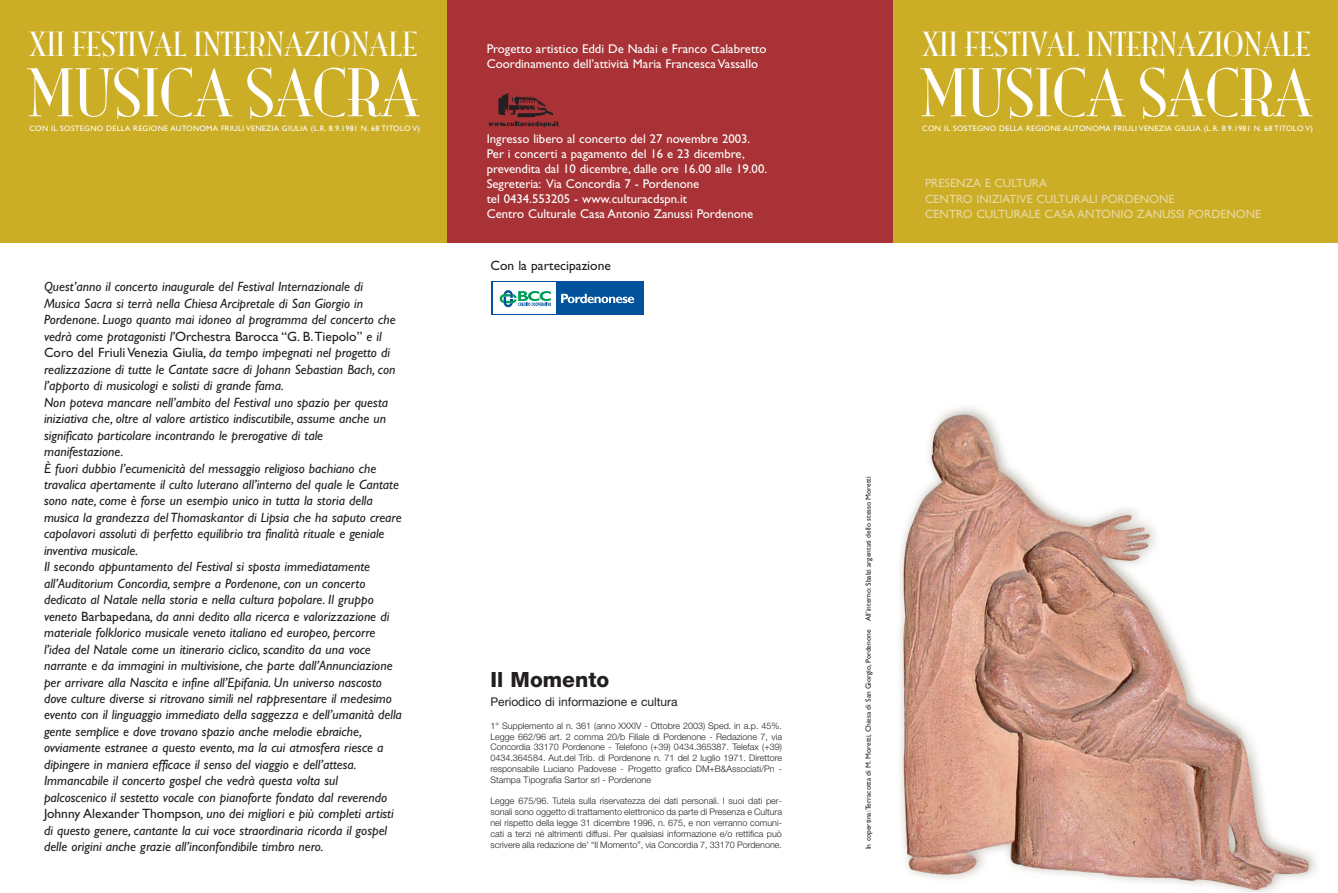
<style>
.page{position:relative;width:1338px;height:893px;background:#fff}
.page>*{position:absolute;margin:0;border:0;box-sizing:border-box;transform-origin:0 0}
.t1{font:60.75px "Mona Lisa Solid";color:#fff}
.t2{font:30.75px "Mona Lisa Solid";color:#fff}
.t3{font:800 21px "Helvetica Neue";color:#231f20}
.t4{font:italic 13.5px/16.5px "Gill Sans";color:#231f20}
.t5{font:13.5px "Gill Sans";color:#231f20}
.t6{font:12.75px/15px "Gill Sans";color:#fff}
.t7{font:12px/15.8px "Gill Sans";color:#ead8a3}
.t8{font:12px "Helvetica Neue";color:#231f20}
.t9{font:300 9px/10.8px "Helvetica Neue";color:#231f20;text-align:justify}
.t10{font:7.95px "Gill Sans";letter-spacing:.03em;color:#fff}
.t11{font:7.5px "Gill Sans";color:#231f20}
.s1{font-style:normal}
</style>
<div class="page">
<img style="left:900px;top:407px;width:417px;height:484px">
<div style="left:893px;top:0;width:445px;height:242px;background:#cbad26"></div>
<div style="left:446px;top:0;width:447px;height:242px;background:#a83235"></div>
<div style="left:491px;top:281px;width:153px;height:34px;background:#01519b"></div>
<div style="left:493px;top:282px;width:62px;height:32px;background:#fff"></div>
<svg style="left:561px;top:294px;width:73px;height:9px"></svg>
<svg style="left:500px;top:290px;width:51px;height:17px"></svg>
<div style="left:0;top:0;width:446px;height:242px;background:#cbad26"></div>
<img style="left:498px;top:93px;width:55px;height:25px">
<svg style="left:489px;top:121px;width:70px;height:6px"></svg>
<h2 class="t2" style="left:29px;top:32px;width:389px">XII FESTIVAL INTERNAZIONALE</h2>
<h1 class="t1" style="left:27px;top:69px;width:393px">MUSICA SACRA</h1>
<p class="t10" style="left:29px;top:125px;width:392px">CON IL SOSTEGNO DELLA REGIONE AUTONOMA FRIULI VENEZIA GIULIA (L.R. 8.9.1981 N. 68 TITOLO V)</p>
<p class="t4" style="left:44px;top:280px;width:359px">Quest’anno il concerto inaugurale del Festival Internazionale di Musica Sacra si terrà nella Chiesa Arcipretale di San Giorgio in Pordenone. Luogo quanto mai idoneo al programma del concerto che vedrà come protagonisti l’<span class="s1">Orchestra Barocca “G. B.Tiepolo”</span> e il <span class="s1">Coro del Friuli Venezia Giulia</span>, da tempo impegnati nel progetto di realizzazione di tutte le Cantate sacre di Johann Sebastian Bach, con l’apporto di musicologi e solisti di grande fama.<br>Non poteva mancare nell’ambito del Festival uno spazio per questa iniziativa che, oltre al valore artistico indiscutibile, assume anche un significato particolare incontrando le prerogative di tale manifestazione.<br>È fuori dubbio l’ecumenicità del messaggio religioso bachiano che travalica apertamente il culto luterano all’interno del quale le Cantate sono nate, come è forse un esempio unico in tutta la storia della musica la grandezza del Thomaskantor di Lipsia che ha saputo creare capolavori assoluti di perfetto equilibrio tra finalità rituale e geniale inventiva musicale.<br>Il secondo appuntamento del Festival si sposta immediatamente all’Auditorium Concordia, sempre a Pordenone, con un concerto dedicato al Natale nella storia e nella cultura popolare. Il gruppo veneto <span class="s1">Barbapedana</span>, da anni dedito alla ricerca e valorizzazione di materiale folklorico musicale veneto italiano ed europeo, percorre l’idea del Natale come un itinerario ciclico, scandito da una voce narrante e da immagini in multivisione, che parte dall’Annunciazione per arrivare alla Nascita e infine all’Epifania. Un universo nascosto dove culture diverse si ritrovano simili nel rappresentare il medesimo evento con il linguaggio immediato della saggezza e dell’umanità della gente semplice e dove trovano spazio anche melodie ebraiche, ovviamente estranee a questo evento, ma la cui atmosfera riesce a dipingere in maniera efficace il senso del viaggio e dell’attesa.<br>Immancabile il concerto gospel che vedrà questa volta sul palcoscenico il sestetto vocale con pianoforte fondato dal reverendo <span class="s1">Johnny Alexander Thompson</span>, uno dei migliori e più completi artisti di questo genere, cantante la cui voce straordinaria ricorda il gospel delle origini anche grazie all’inconfondibile timbro nero.</p>
<p class="t6" style="left:487px;top:42px;width:281px">Progetto artistico Eddi De Nadai e Franco Calabretto<br>Coordinamento dell’attività Maria Francesca Vassallo</p>
<p class="t6" style="left:487px;top:132px;width:282px">Ingresso libero al concerto del 27 novembre 2003.<br>Per i concerti a pagamento del 16 e 23 dicembre, prevendita dal 10 dicembre, dalle ore 16.00 alle 19.00.<br>Segreteria: Via Concordia 7 - Pordenone<br>tel 0434.553205 - www.culturacdspn.it<br>Centro Culturale Casa Antonio Zanussi Pordenone</p>
<p class="t5" style="left:490px;top:260px;width:122px">Con la partecipazione</p>
<h3 class="t3" style="left:490px;top:672px;width:120px">Il Momento</h3>
<p class="t8" style="left:490px;top:697px;width:189px">Periodico di informazione e cultura</p>
<p class="t9" style="left:490px;top:721px;width:293px">1° Supplemento al n. 361 (anno XXXIV - Ottobre 2003) Sped. in a.p. 45%.<br>Legge 662/96 art. 2 comma 20/b Filiale di Pordenone - Redazione 7, via Concordia 33170 Pordenone - Telefono (+39) 0434.365387. Telefax (+39)<br>0434.364584. Aut.del Trib. di Pordenone n. 71 del 2 luglio 1971. Direttore responsabile Luciano Padovese - Progetto grafico DM+B&amp;Associati/Pn - Stampa Tipografia Sartor srl - Pordenone</p>
<p class="t9" style="left:490px;top:796px;width:293px">Legge 675/96. Tutela sulla riservatezza dei dati personali. I suoi dati per&shy;sonali sono oggetto di trattamento elettronico da parte di Presenza e Cultura nel rispetto della legge 31 dicembre 1996, n. 675, e non verranno comuni&shy;cati a terzi né altrimenti diffusi. Per qualsiasi informazione e/o rettifica può scrivere alla redazione de’ “Il Momento”, via Concordia 7, 33170 Pordenone.</p>
<h2 class="t2" style="left:922px;top:32px;width:389px">XII FESTIVAL INTERNAZIONALE</h2>
<h1 class="t1" style="left:920px;top:69px;width:393px">MUSICA SACRA</h1>
<p class="t10" style="left:922px;top:125px;width:392px">CON IL SOSTEGNO DELLA REGIONE AUTONOMA FRIULI VENEZIA GIULIA (L.R. 8.9.1981 N. 68 TITOLO V)</p>
<p class="t7" style="left:925px;top:176px;width:337px">PRESENZA E CULTURA<br>CENTRO INIZIATIVE CULTURALI PORDENONE<br>CENTRO CULTURALE CASA ANTONIO ZANUSSI PORDENONE</p>
<p class="t11" style="left:866px;top:849px;width:374px;rotate:-90deg">In copertina:Terracotta di M. Moretti, Chiesa di San Giorgio, Pordenone All’interno: Sbalzi argentati dello stesso Moretti</p>
</div>
